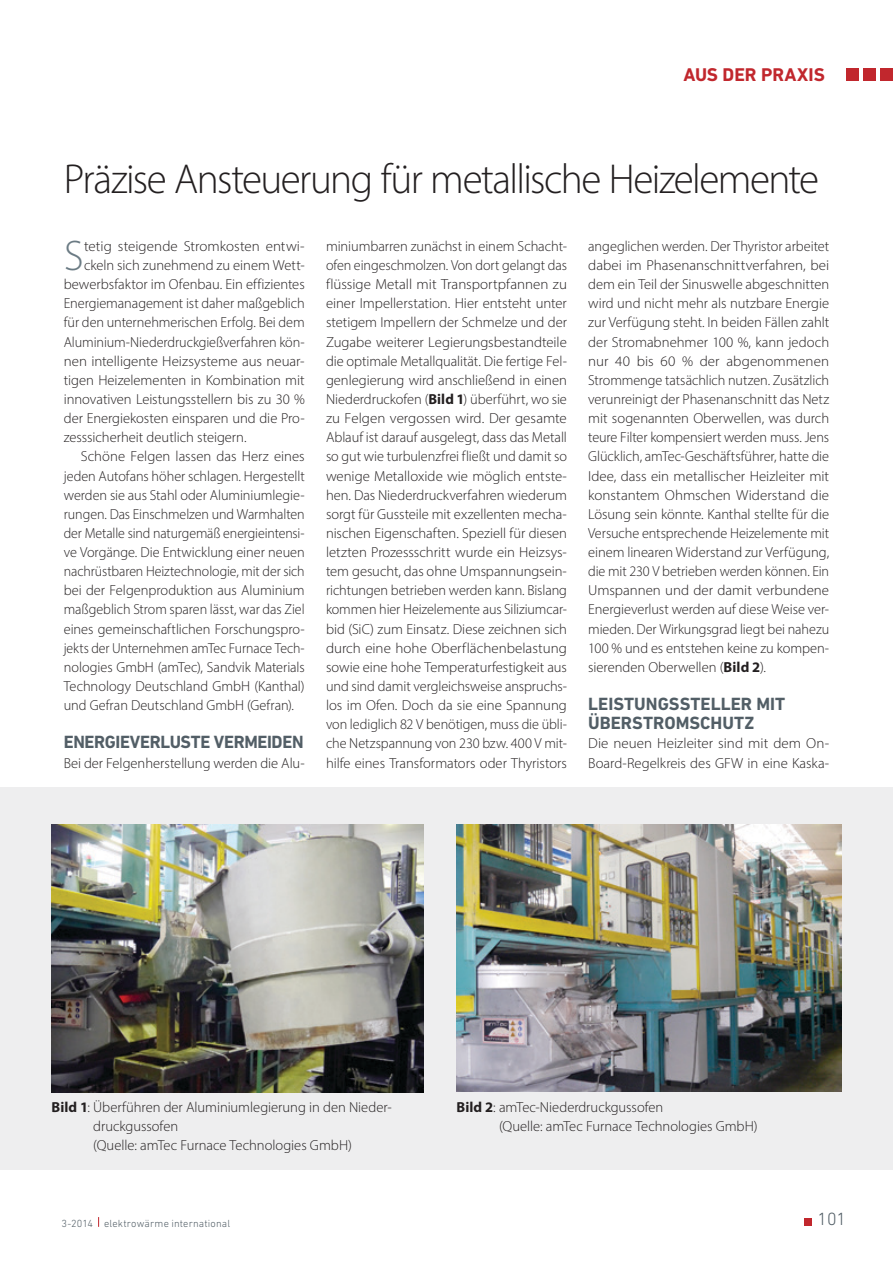
<style>
.page{position:relative;width:893px;height:1263px;background:#fff}
.page>*{position:absolute;margin:0;border:0;box-sizing:border-box;transform-origin:0 0}
.T_Fliesstext_Initial{font:300 42.9px "Myriad Pro";color:#6b7b84}
.T_HL_Editorial{font:300 42px "Myriad Pro";letter-spacing:-.04em;color:#231f20}
.t1{font:700 18.75px "DIN Next LT Pro";color:#c1272d}
.T_Subline_1_Versal{font:700 18px/19.2px "DIN Next LT Pro";color:#525e66}
.T_Subline_1_Versal-2{font:700 18px "DIN Next LT Pro";letter-spacing:-.02em;color:#525e66}
.t2{font:300 18px "DIN Next LT Pro";color:#525e66}
.T_Fliesstext{font:300 14.55px/19.2px "Myriad Pro";color:#231f20;text-align:justify}
.T_Fliesstext_Einzug{font:300 14.55px/19.2px "Myriad Pro";color:#231f20;text-align:justify}
.T_Fliesstext_Initial-2{font:300 14.55px "Myriad Pro";letter-spacing:-.005em;color:#231f20}
.T_Bildunterschrift{font:300 14.55px/19.2px "Myriad Pro";letter-spacing:-.005em;color:#231f20}
.t3{font:300 10.5px "DIN Next LT Pro";letter-spacing:.015em;color:#525e66}
.s1{font-weight:700}
</style>
<div class="page">
<div style="left:846px;top:68px;width:13px;height:13px;background:#c1272d"></div>
<div style="left:863px;top:68px;width:13px;height:13px;background:#c1272d"></div>
<div style="left:880px;top:68px;width:13px;height:13px;background:#c1272d"></div>
<div style="left:804px;top:1218px;width:7px;height:7px;background:#c1272d"></div>
<div style="left:0;top:787px;width:893px;height:382px;background:#eeeeef"></div>
<img style="left:52px;top:825px;width:372px;height:268px">
<img style="left:457px;top:825px;width:384px;height:267px">
<p class="t1" style="left:683px;top:64px;width:143px">AUS DER PRAXIS</p>
<p class="T_HL_Editorial" style="left:64px;top:154px;width:757px">Präzise Ansteuerung für metallische Heizelemente</p>
<p class="T_Fliesstext_Initial" style="left:64px;top:230px;width:21px">S</p>
<p class="T_Fliesstext_Initial-2" style="left:84px;top:237px;width:222px">tetig steigende Stromkosten entwi-</p>
<p class="T_Fliesstext" style="left:326px;top:236px;width:242px">miniumbarren zunächst in einem Schacht&shy;ofen eingeschmolzen. Von dort gelangt das flüssige Metall mit Transportpfannen zu einer Impellerstation. Hier entsteht unter stetigem Impellern der Schmelze und der Zugabe weiterer Legierungsbestandteile die optimale Metallqualität. Die fertige Fel&shy;genlegierung wird anschließend in einen Niederdruckofen (<span class="s1">Bild 1</span>) überführt, wo sie zu Felgen vergossen wird. Der gesamte Ablauf ist darauf ausgelegt, dass das Metall so gut wie turbulenzfrei fließt und damit so wenige Metalloxide wie möglich entste&shy;hen. Das Niederdruckverfahren wiederum sorgt für Gussteile mit exzellenten mecha&shy;nischen Eigenschaften. Speziell für diesen letzten Prozessschritt wurde ein Heizsys&shy;tem gesucht, das ohne Umspannungsein&shy;richtungen betrieben werden kann. Bislang kommen hier Heizelemente aus Siliziumcar&shy;bid (SiC) zum Einsatz. Diese zeichnen sich durch eine hohe Oberflächenbelastung sowie eine hohe Temperaturfestigkeit aus und sind damit vergleichsweise anspruchs&shy;los im Ofen. Doch da sie eine Spannung von lediglich 82 V benötigen, muss die übli&shy;che Netzspannung von 230 bzw. 400 V mit&shy;hilfe eines Transformators oder Thyristors</p>
<p class="T_Fliesstext" style="left:588px;top:236px;width:242px">angeglichen werden. Der Thyristor arbeitet dabei im Phasenanschnittverfahren, bei dem ein Teil der Sinuswelle abgeschnitten wird und nicht mehr als nutzbare Energie zur Verfügung steht. In beiden Fällen zahlt der Stromabnehmer 100 %, kann jedoch nur 40 bis 60 % der abgenommenen Strommenge tatsächlich nutzen. Zusätzlich verunreinigt der Phasenanschnitt das Netz mit sogenannten Oberwellen, was durch teure Filter kompensiert werden muss. Jens Glücklich, amTec-Geschäftsführer, hatte die Idee, dass ein metallischer Heizleiter mit konstantem Ohmschen Widerstand die Lösung sein könnte. Kanthal stellte für die Versuche entsprechende Heizelemente mit einem linearen Widerstand zur Verfügung, die mit 230 V betrieben werden können. Ein Umspannen und der damit verbundene Energieverlust werden auf diese Weise ver&shy;mieden. Der Wirkungsgrad liegt bei nahezu 100 % und es entstehen keine zu kompen&shy;sierenden Oberwellen (<span class="s1">Bild 2</span>).</p>
<p class="T_Fliesstext_Initial-2" style="left:84px;top:256px;width:222px">ckeln sich zunehmend zu einem Wett-</p>
<p class="T_Fliesstext_Initial-2" style="left:64px;top:276px;width:242px">bewerbsfaktor im Ofenbau. Ein effizientes</p>
<p class="T_Fliesstext_Initial-2" style="left:64px;top:295px;width:242px">Energiemanagement ist daher maßgeblich</p>
<p class="T_Fliesstext_Initial-2" style="left:64px;top:314px;width:242px">für den unternehmerischen Erfolg. Bei dem</p>
<p class="T_Fliesstext_Initial-2" style="left:64px;top:333px;width:242px">Aluminium-Niederdruckgießverfahren kön-</p>
<p class="T_Fliesstext_Initial-2" style="left:64px;top:352px;width:242px">nen intelligente Heizsysteme aus neuar-</p>
<p class="T_Fliesstext_Initial-2" style="left:64px;top:371px;width:242px">tigen Heizelementen in Kombination mit</p>
<p class="T_Fliesstext_Initial-2" style="left:64px;top:390px;width:242px">innovativen Leistungsstellern bis zu 30 %</p>
<p class="T_Fliesstext_Initial-2" style="left:64px;top:409px;width:242px">der Energiekosten einsparen und die Pro-</p>
<p class="T_Fliesstext_Initial-2" style="left:64px;top:429px;width:184px">zesssicherheit deutlich steigern.</p>
<p class="T_Fliesstext_Einzug" style="left:64px;top:447px;width:242px;text-indent:17px">Schöne Felgen lassen das Herz eines jeden Autofans höher schlagen. Hergestellt werden sie aus Stahl oder Aluminiumlegie&shy;rungen. Das Einschmelzen und Warmhalten der Metalle sind naturgemäß energieintensi&shy;ve Vorgänge. Die Entwicklung einer neuen nachrüstbaren Heiztechnologie, mit der sich bei der Felgenproduktion aus Aluminium maßgeblich Strom sparen lässt, war das Ziel eines gemeinschaftlichen Forschungspro&shy;jekts der Unternehmen amTec Furnace Tech&shy;nologies GmbH (amTec), Sandvik Materials Technology Deutschland GmbH (Kanthal) und Gefran Deutschland GmbH (Gefran).</p>
<p class="T_Subline_1_Versal-2" style="left:64px;top:732px;width:241px">ENERGIEVERLUSTE VERMEIDEN</p>
<p class="T_Fliesstext" style="left:64px;top:753px;width:242px">Bei der Felgenherstellung werden die Alu-</p>
<p class="T_Subline_1_Versal" style="left:588px;top:694px;width:198px">LEISTUNGSSTELLER MIT<br>ÜBERSTROMSCHUTZ</p>
<p class="T_Fliesstext" style="left:588px;top:734px;width:242px">Die neuen Heizleiter sind mit dem On-<br>Board-Regelkreis des GFW in eine Kaska-</p>
<p class="T_Bildunterschrift" style="left:93px;top:1097px;width:300px;text-indent:-42px"><span class="s1">Bild 1</span>: Überführen der Aluminiumlegierung in den Nieder&shy;druckgussofen<br>(Quelle: amTec Furnace Technologies GmbH)</p>
<p class="T_Bildunterschrift" style="left:499px;top:1097px;width:260px;text-indent:-42px"><span class="s1">Bild 2</span>: amTec-Niederdruckgussofen<br>(Quelle: amTec Furnace Technologies GmbH)</p>
<p class="t3" style="left:62px;top:1217px;width:170px">3-2014 elektrowärme international</p>
<p class="t2" style="left:817px;top:1209px;width:30px">101</p>
</div>
